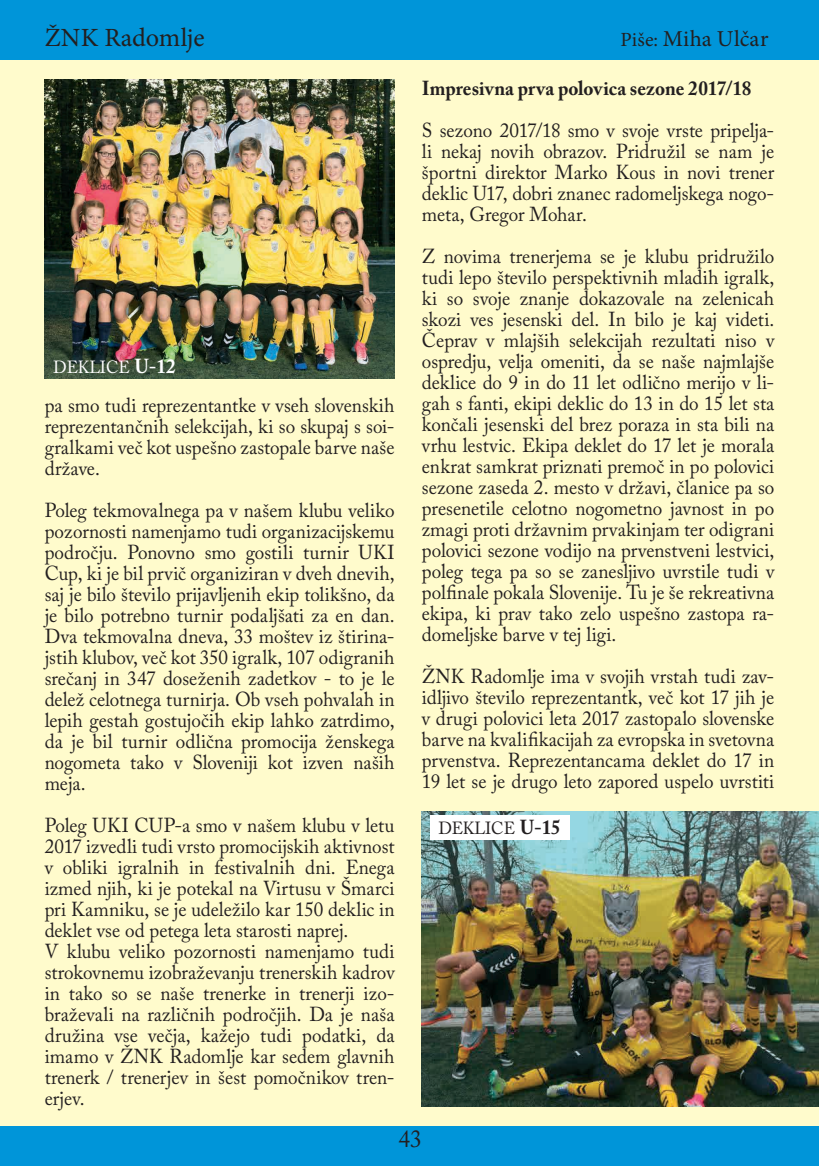
<style>
.page{position:relative;width:819px;height:1166px;background:#fff}
.page>*{position:absolute;margin:0;border:0;box-sizing:border-box;transform-origin:0 0}
.t1{font:26.25px "Minion Pro";letter-spacing:-.005em;color:#231f20}
.t2{font:24.5px "Adobe Caslon Pro";color:#231f20;scale:.95 1}
.t3{font:22.75px "Minion Pro";letter-spacing:.01em;color:#231f20}
.t4{font:20.12px/21px "Adobe Caslon Pro";color:#231f20;text-align:justify;scale:.95 1}
.t5{font:700 20.12px "Adobe Caslon Pro";color:#231f20;scale:.95 1}
.t6{font:17.5px "Adobe Caslon Pro";letter-spacing:-.005em;color:#fff;scale:.95 1}
.t7{font:17.5px "Adobe Caslon Pro";letter-spacing:-.005em;color:#231f20;scale:.95 1}
.s1{font-size:20.12px}
.s2{font-weight:700;font-size:20.12px}
</style>
<div class="page">
<div style="left:0;top:60px;width:819px;height:1066px;background:#fffbcc"></div>
<div style="left:0;top:1126px;width:819px;height:40px;background:#0095d9"></div>
<div style="left:0;top:0;width:819px;height:60px;background:#0095d9"></div>
<img style="left:45px;top:79px;width:349px;height:300px">
<img style="left:422px;top:811px;width:397px;height:295px">
<div style="left:430px;top:816px;width:139px;height:24px;background:#fff"></div>
<p class="t1" style="left:45px;top:20px;width:161px">ŽNK Radomlje</p>
<p class="t3" style="left:620px;top:23px;width:149px"><span class="s1">Piše:</span> Miha Ulčar</p>
<p class="t6" style="left:53px;top:356px;width:130px">DEKLICE <span class="s2">U-12</span></p>
<p class="t4" style="left:45px;top:394px;width:370px">pa smo tudi reprezentantke v vseh slovenskih reprezentančnih selekcijah, ki so skupaj s soi&shy;gralkami več kot uspešno zastopale barve naše države.</p>
<p class="t4" style="left:45px;top:499px;width:370px">Poleg tekmovalnega pa v našem klubu veliko pozornosti namenjamo tudi organizacijskemu področju. Ponovno smo gostili turnir UKI Cup, ki je bil prvič organiziran v dveh dnevih, saj je bilo število prijavljenih ekip tolikšno, da je bilo potrebno turnir podaljšati za en dan.<br>Dva tekmovalna dneva, 33 moštev iz štirina&shy;jstih klubov, več kot 350 igralk, 107 odigranih srečanj in 347 doseženih zadetkov - to je le delež celotnega turnirja. Ob vseh pohvalah in lepih gestah gostujočih ekip lahko zatrdimo, da je bil turnir odlična promocija ženskega nogometa tako v Sloveniji kot izven naših meja.</p>
<p class="t4" style="left:45px;top:814px;width:370px">Poleg UKI CUP-a smo v našem klubu v letu 2017 izvedli tudi vrsto promocijskih aktivnost v obliki igralnih in festivalnih dni. Enega izmed njih, ki je potekal na Virtusu v Šmarci pri Kamniku, se je udeležilo kar 150 deklic in deklet vse od petega leta starosti naprej.</p>
<p class="t4" style="left:45px;top:940px;width:370px">V klubu veliko pozornosti namenjamo tudi strokovnemu izobraževanju trenerskih kadrov in tako so se naše trenerke in trenerji izo&shy;braževali na različnih področjih. Da je naša družina vse večja, kažejo tudi podatki, da imamo v ŽNK Radomlje kar sedem glavnih trenerk / trenerjev in šest pomočnikov tren&shy;erjev.</p>
<p class="t5" style="left:422px;top:77px;width:348px">Impresivna prva polovica sezone 2017/18</p>
<p class="t4" style="left:422px;top:120px;width:372px">S sezono 2017/18 smo v svoje vrste pripelja&shy;li nekaj novih obrazov. Pridružil se nam je športni direktor Marko Kous in novi trener deklic U17, dobri znanec radomeljskega nogo&shy;meta, Gregor Mohar.</p>
<p class="t4" style="left:422px;top:246px;width:372px">Z novima trenerjema se je klubu pridružilo tudi lepo število perspektivnih mladih igralk, ki so svoje znanje dokazovale na zelenicah skozi ves jesenski del. In bilo je kaj videti.<br>Čeprav v mlajših selekcijah rezultati niso v ospredju, velja omeniti, da se naše najmlajše deklice do 9 in do 11 let odlično merijo v li&shy;gah s fanti, ekipi deklic do 13 in do 15 let sta končali jesenski del brez poraza in sta bili na vrhu lestvic. Ekipa deklet do 17 let je morala enkrat samkrat priznati premoč in po polovici sezone zaseda 2. mesto v državi, članice pa so presenetile celotno nogometno javnost in po zmagi proti državnim prvakinjam ter odigrani polovici sezone vodijo na prvenstveni lestvici, poleg tega pa so se zanesljivo uvrstile tudi v polfinale pokala Slovenije. Tu je še rekreativna ekipa, ki prav tako zelo uspešno zastopa ra&shy;domeljske barve v tej ligi.</p>
<p class="t4" style="left:422px;top:666px;width:372px">ŽNK Radomlje ima v svojih vrstah tudi zav&shy;idljivo število reprezentantk, več kot 17 jih je v drugi polovici leta 2017 zastopalo slovenske barve na kvalifikacijah za evropska in svetovna prvenstva. Reprezentancama deklet do 17 in 19 let se je drugo leto zapored uspelo uvrstiti</p>
<p class="t7" style="left:438px;top:818px;width:130px">DEKLICE <span class="s2">U-15</span></p>
<p class="t2" style="left:398px;top:1124px;width:26px">43</p>
</div>
